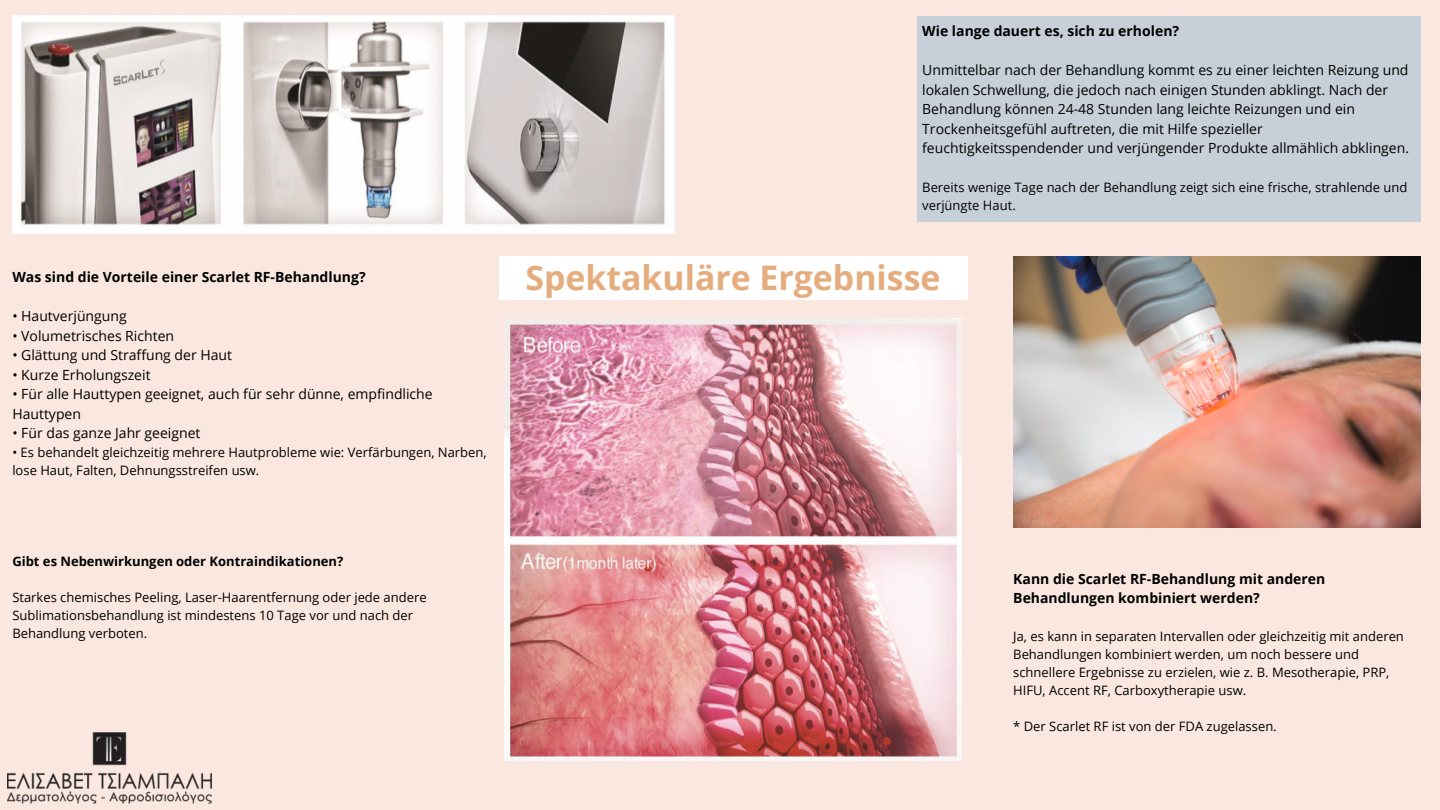
<style>
.page{position:relative;width:1440px;height:810px;background:#fae8e0}
.page>*{position:absolute;margin:0;border:0;box-sizing:border-box;transform-origin:0 0}
.t1{font:700 33.8px "Open Sans";color:#e5ad7d}
.t2{font:14px/19.5px "Open Sans";color:#000}
.t3{font:700 14px/19.5px "Open Sans";color:#000}
.t4{font:13px/18px "Open Sans";color:#000}
.t5{font:700 13px "Open Sans";color:#000}
</style>
<div class="page">
<div style="left:499px;top:256px;width:469px;height:44px;background:#fff"></div>
<img style="left:7px;top:733px;width:204px;height:70px">
<div style="left:917px;top:16px;width:504px;height:205px;background:#c7d0d8"></div>
<img style="left:12px;top:16px;width:663px;height:217px">
<img style="left:504px;top:319px;width:458px;height:442px">
<img style="left:1013px;top:256px;width:408px;height:272px">
<p class="t3" style="left:12px;top:267px;width:355px">Was sind die Vorteile einer Scarlet RF-Behandlung?</p>
<p class="t2" style="left:12px;top:306px;width:116px">• Hautverjüngung</p>
<p class="t2" style="left:12px;top:326px;width:163px">• Volumetrisches Richten</p>
<p class="t2" style="left:12px;top:345px;width:221px">• Glättung und Straffung der Haut</p>
<p class="t2" style="left:12px;top:365px;width:140px">• Kurze Erholungszeit</p>
<p class="t2" style="left:12px;top:384px;width:422px">• Für alle Hauttypen geeignet, auch für sehr dünne, empfindliche<br>Hauttypen</p>
<p class="t2" style="left:12px;top:423px;width:190px">• Für das ganze Jahr geeignet</p>
<p class="t4" style="left:12px;top:443px;width:476px">• Es behandelt gleichzeitig mehrere Hautprobleme wie: Verfärbungen, Narben, lose Haut, Falten, Dehnungsstreifen usw.</p>
<p class="t5" style="left:12px;top:552px;width:332px">Gibt es Nebenwirkungen oder Kontraindikationen?</p>
<p class="t4" style="left:12px;top:588px;width:416px">Starkes chemisches Peeling, Laser-Haarentfernung oder jede andere<br>Sublimationsbehandlung ist mindestens 10 Tage vor und nach der<br>Behandlung verboten.</p>
<p class="t3" style="left:922px;top:21px;width:258px">Wie lange dauert es, sich zu erholen?</p>
<p class="t2" style="left:922px;top:60px;width:488px">Unmittelbar nach der Behandlung kommt es zu einer leichten Reizung und lokalen Schwellung, die jedoch nach einigen Stunden abklingt. Nach der Behandlung können 24-48 Stunden lang leichte Reizungen und ein Trockenheitsgefühl auftreten, die mit Hilfe spezieller feuchtigkeitsspendender und verjüngender Produkte allmählich abklingen.</p>
<p class="t4" style="left:922px;top:177px;width:487px">Bereits wenige Tage nach der Behandlung zeigt sich eine frische, strahlende und verjüngte Haut.</p>
<p class="t1" style="left:525px;top:253px;width:417px">Spektakuläre Ergebnisse</p>
<p class="t3" style="left:1013px;top:568px;width:314px">Kann die Scarlet RF-Behandlung mit anderen<br>Behandlungen kombiniert werden?</p>
<p class="t4" style="left:1013px;top:627px;width:392px">Ja, es kann in separaten Intervallen oder gleichzeitig mit anderen Behandlungen kombiniert werden, um noch bessere und schnellere Ergebnisse zu erzielen, wie z. B. Mesotherapie, PRP, HIFU, Accent RF, Carboxytherapie usw.</p>
<p class="t4" style="left:1013px;top:717px;width:265px">* Der Scarlet RF ist von der FDA zugelassen.</p>
</div>
